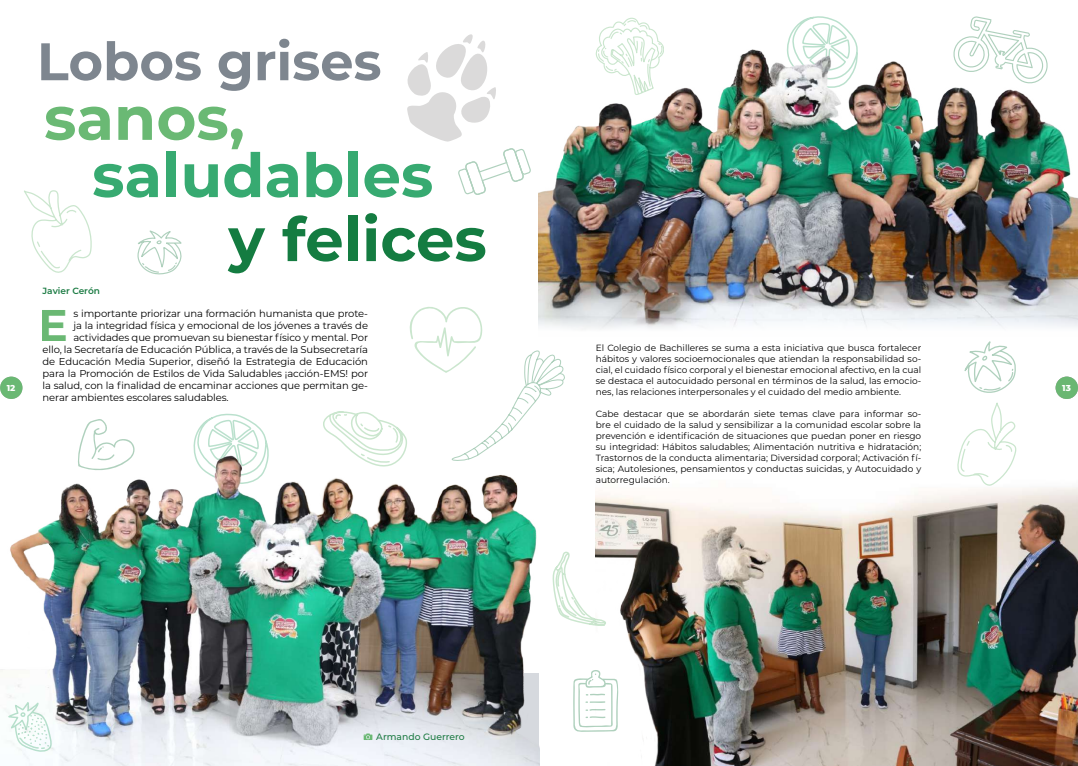
<style>
.page{position:relative;width:1078px;height:766px;background:#fff}
.page>*{position:absolute;margin:0;border:0;box-sizing:border-box;transform-origin:0 0}
.t1{font:700 60.9px "Montserrat";color:#37aa71}
.t2{font:700 60.9px "Montserrat";color:#147c41}
.t3{font:700 60.9px "Montserrat";color:#6ab974}
.t4{font:700 52.7px "Montserrat";color:#7e868f}
.t5{font:700 44.3px "Montserrat";color:#6ab873}
.t6{font:10px "Montserrat";letter-spacing:-.01em;color:#000}
.t7{font:500 9.2px "Montserrat";color:#1d7b43}
.t8{font:9px/11px "Montserrat";color:#000;text-align:justify}
.t9{font:600 9px "Montserrat";color:#1b7b43}
.t10{font:800 8.6px "Montserrat";color:#fff}
</style>
<div class="page">
<svg style="left:787px;top:16px;width:70px;height:27px"></svg>
<svg style="left:193px;top:413px;width:76px;height:35px"></svg>
<img style="left:595px;top:485px;width:482px;height:280px">
<svg style="left:407px;top:34px;width:89px;height:108px"></svg>
<div style="left:0;top:376px;width:22px;height:23px;background:#6ab873;border-radius:50%"></div>
<div style="left:1055px;top:376px;width:22px;height:23px;background:#6ab772;border-radius:50%"></div>
<img style="left:1px;top:448px;width:538px;height:317px">
<img style="left:539px;top:43px;width:538px;height:286px">
<svg style="left:363px;top:733px;width:9px;height:6px"></svg>
<svg style="left:594px;top:17px;width:69px;height:85px"></svg>
<svg style="left:951px;top:16px;width:97px;height:69px"></svg>
<svg style="left:458px;top:148px;width:73px;height:47px"></svg>
<svg style="left:957px;top:402px;width:60px;height:83px"></svg>
<svg style="left:77px;top:419px;width:59px;height:54px"></svg>
<svg style="left:573px;top:669px;width:45px;height:63px"></svg>
<svg style="left:964px;top:341px;width:52px;height:52px"></svg>
<svg style="left:317px;top:306px;width:248px;height:171px"></svg>
<svg style="left:4px;top:698px;width:50px;height:54px"></svg>
<svg style="left:552px;top:549px;width:58px;height:77px"></svg>
<svg style="left:24px;top:190px;width:68px;height:83px"></svg>
<svg style="left:137px;top:230px;width:45px;height:45px"></svg>
<h2 class="t4" style="left:37px;top:23px;width:346px">Lobos grises</h2>
<h1 class="t3" style="left:44px;top:74px;width:202px">sanos,</h1>
<h1 class="t1" style="left:92px;top:131px;width:342px">saludables</h1>
<h1 class="t2" style="left:228px;top:195px;width:260px">y felices</h1>
<p class="t9" style="left:43px;top:284px;width:59px">Javier Cerón</p>
<h3 class="t5" style="left:39px;top:293px;width:31px">E</h3>
<p class="t6" style="left:73px;top:306px;width:296px">s importante priorizar una formación humanista que prote-</p>
<p class="t6" style="left:73px;top:318px;width:296px">ja la integridad física y emocional de los jóvenes a través de</p>
<p class="t6" style="left:73px;top:330px;width:296px">actividades que promuevan su bienestar físico y mental. Por</p>
<p class="t6" style="left:43px;top:342px;width:327px">ello, la Secretaría de Educación Pública, a través de la Subsecretaría</p>
<p class="t6" style="left:43px;top:354px;width:327px">de Educación Media Superior, diseñó la Estrategia de Educación</p>
<p class="t6" style="left:43px;top:366px;width:327px">para la Promoción de Estilos de Vida Saludables ¡acción-EMS! por</p>
<p class="t6" style="left:43px;top:378px;width:327px">la salud, con la finalidad de encaminar acciones que permitan ge-</p>
<p class="t6" style="left:43px;top:390px;width:188px">nerar ambientes escolares saludables.</p>
<p class="t8" style="left:595px;top:342px;width:327px">El Colegio de Bachilleres se suma a esta iniciativa que busca fortalecer hábitos y valores socioemocionales que atiendan la responsabilidad so&shy;cial, el cuidado físico corporal y el bienestar emocional afectivo, en la cual se destaca el autocuidado personal en términos de la salud, las emocio&shy;nes, las relaciones interpersonales y el cuidado del medio ambiente.</p>
<p class="t8" style="left:595px;top:407px;width:327px">Cabe destacar que se abordarán siete temas clave para informar so&shy;bre el cuidado de la salud y sensibilizar a la comunidad escolar sobre la prevención e identificación de situaciones que puedan poner en riesgo su integridad: Hábitos saludables; Alimentación nutritiva e hidratación; Trastornos de la conducta alimentaria; Diversidad corporal; Activación fí&shy;sica; Autolesiones, pensamientos y conductas suicidas, y Autocuidado y autorregulación.</p>
<p class="t10" style="left:7px;top:381px;width:10px">12</p>
<p class="t10" style="left:1061px;top:381px;width:10px">13</p>
<p class="t7" style="left:376px;top:730px;width:90px">Armando Guerrero</p>
</div>
